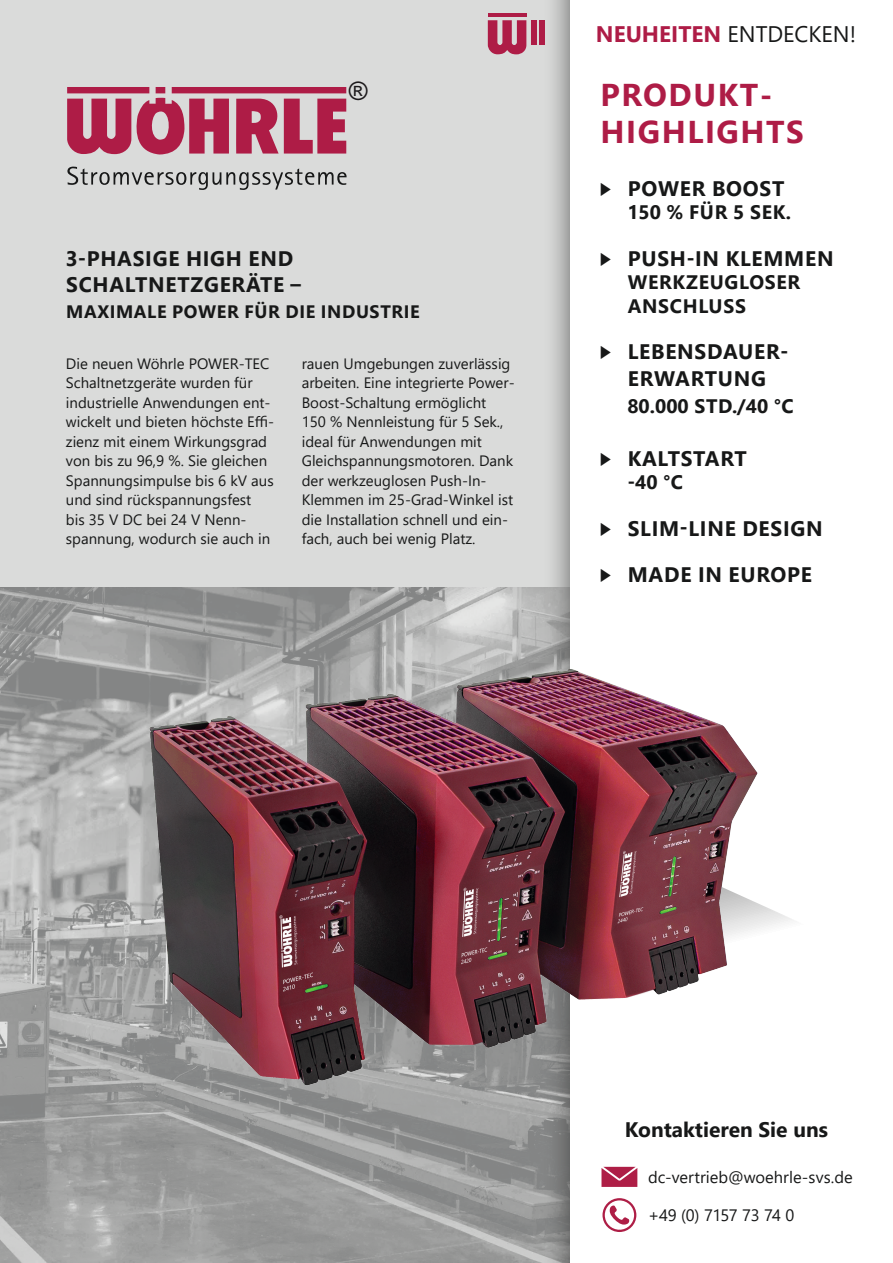
<style>
.page{position:relative;width:893px;height:1263px;background:#dadbda}
.page>*{position:absolute;margin:0;border:0;box-sizing:border-box;transform-origin:0 0}
.t1{font:700 31.5px "Segoe UI";letter-spacing:.05em;color:#ae1c46}
.t2{font:25.65px "Arial";color:#1d1a1c}
.Text{font:22.5px "Segoe UI";color:#171818}
.Überschrift_1{font:700 21px/27px "Segoe UI";letter-spacing:.035em;color:#171818;text-align:center}
.Überschrift_1-2{font:700 21px "Segoe UI";color:#171818}
.t3{font:700 19.5px/23.4px "Segoe UI";letter-spacing:.035em;color:#171818}
.t4{font:700 19.5px "Segoe UI";color:#171818}
.Überschrift_2{font:700 18px "Segoe UI";letter-spacing:.035em;color:#171818}
.t5{font:16.5px "Segoe UI";color:#171818}
.t6{font:16.5px "Segoe UI";letter-spacing:-.03em;color:#171818}
.Text-2{font:15px/19.5px "Segoe UI";color:#171818}
.s1{font-weight:700;color:#ae1c46}
.s2{font-weight:600}
</style>
<div class="page">
<img style="left:0;top:587px;width:544px;height:676px">
<div style="left:544px;top:0;width:349px;height:1263px;background:#343433;opacity:.75"></div>
<div style="left:571px;top:0;width:322px;height:1263px;background:#fff"></div>
<svg style="left:67px;top:87px;width:279px;height:67px"></svg>
<svg style="left:67px;top:167px;width:280px;height:23px"></svg>
<svg style="left:610px;top:1205px;width:19px;height:19px"></svg>
<div style="left:602px;top:1198px;width:34px;height:34px;border:2px solid #ae1e46;border-radius:50%"></div>
<svg style="left:601px;top:1167px;width:36px;height:20px"></svg>
<img style="left:136px;top:659px;width:630px;height:431px">
<svg style="left:488px;top:20px;width:38px;height:34px"></svg>
<hr style="left:488px;top:13px;width:38px;height:4px;background:#ae1c46">
<div style="left:531px;top:20px;width:6px;height:25px;background:#ae1c46"></div>
<div style="left:539px;top:20px;width:5px;height:25px;background:#ae1c46"></div>
<p class="t2" style="left:349px;top:74px;width:20px">®</p>
<p class="Überschrift_1" style="left:66px;top:245px;width:237px;line-height:25.2px;text-align:left">3-PHASIGE HIGH END<br>SCHALTNETZGERÄTE –</p>
<p class="Überschrift_2" style="left:66px;top:294px;width:355px">MAXIMALE POWER FÜR DIE INDUSTRIE</p>
<p class="Text-2" style="left:66px;top:352px;width:210px">Die neuen Wöhrle POWER-TEC<br>Schaltnetzgeräte wurden für industrielle Anwendungen ent&shy;wickelt und bieten höchste Effi&shy;zienz mit einem Wirkungsgrad von bis zu 96,9 %. Sie gleichen<br>Spannungsimpulse bis 6 kV aus und sind rückspannungsfest<br>bis 35 V DC bei 24 V Nenn&shy;spannung, wodurch sie auch in</p>
<p class="Text-2" style="left:302px;top:352px;width:214px">rauen Umgebungen zuverlässig arbeiten. Eine integrierte Power-<br>Boost-Schaltung ermöglicht<br>150 % Nennleistung für 5 Sek., ideal für Anwendungen mit<br>Gleichspannungsmotoren. Dank der werkzeuglosen Push-In-<br>Klemmen im 25-Grad-Winkel ist die Installation schnell und ein&shy;fach, auch bei wenig Platz.</p>
<p class="Text" style="left:596px;top:13px;width:262px"><span class="s1">NEUHEITEN</span> ENTDECKEN!</p>
<p class="t1" style="left:600px;top:65px;width:174px">PRODUKT-</p>
<p class="t1" style="left:600px;top:103px;width:205px">HIGHLIGHTS</p>
<p class="Überschrift_1" style="left:601px;top:173px;width:185px"><span class="s2">ॏ</span> POWER BOOST</p>
<p class="t3" style="left:627px;top:199px;width:165px">150 % FÜR 5 SEK.</p>
<p class="Überschrift_1" style="left:601px;top:243px;width:234px"><span class="s2">ॏ</span> PUSH-IN KLEMMEN</p>
<p class="t3" style="left:628px;top:269px;width:174px">WERKZEUGLOSER<br>ANSCHLUSS</p>
<p class="Überschrift_1" style="left:601px;top:337px;width:189px"><span class="s2">ॏ</span> LEBENSDAUER-<br>ERWARTUNG</p>
<p class="t4" style="left:627px;top:388px;width:168px">80.000 STD./40 °C</p>
<p class="Überschrift_1" style="left:601px;top:443px;width:147px"><span class="s2">ॏ</span> KALTSTART</p>
<p class="t3" style="left:627px;top:469px;width:57px">-40 °C</p>
<p class="Überschrift_1" style="left:601px;top:513px;width:223px"><span class="s2">ॏ</span> SLIM-LINE DESIGN</p>
<p class="Überschrift_1" style="left:601px;top:559px;width:213px"><span class="s2">ॏ</span> MADE IN EUROPE</p>
<p class="Überschrift_1-2" style="left:625px;top:1110px;width:205px">Kontaktieren Sie uns</p>
<p class="t5" style="left:648px;top:1161px;width:206px">dc-vertrieb@woehrle-svs.de</p>
<p class="t6" style="left:648px;top:1199px;width:148px">+49 (0) 7157 73 74 0</p>
</div>
